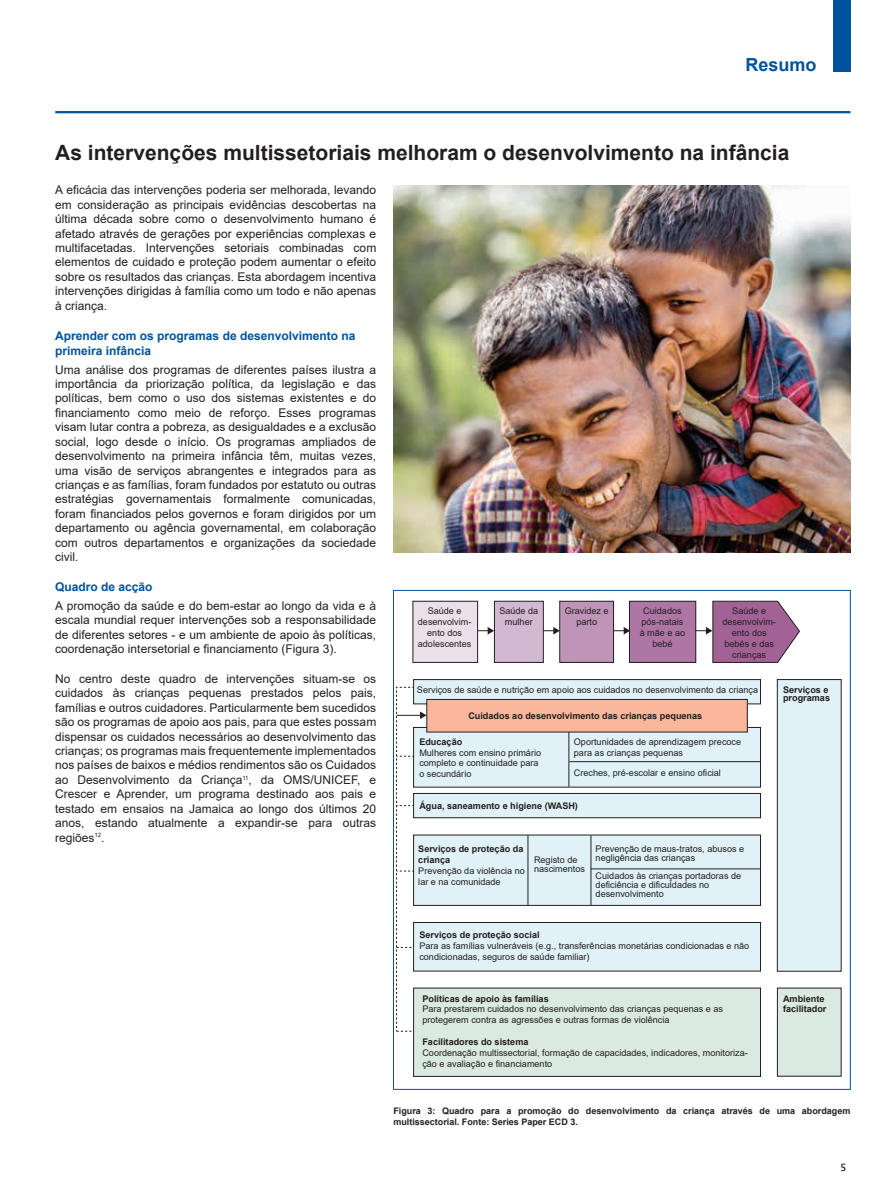
<style>
.page{position:relative;width:893px;height:1200px;background:#fff}
.page>*{position:absolute;margin:0;border:0;box-sizing:border-box;transform-origin:0 0}
.t1{font:700 21px "Arial";color:#231f20}
.t2{font:700 18px "Arial";color:#01539e}
.t3{font:12px/14.4px "Arial";color:#231f20;text-align:justify}
.t4{font:700 12px/15px "Arial";color:#01539e}
.t5{font:700 10.5px "Shaker 2 Lancet";color:#231f20}
.t6{font:9.15px/10.9px "Arial";color:#231f20}
.t7{font:700 9.15px/10.9px "Arial";color:#231f20}
.t8{font:700 9px/10.8px "Arial";color:#231f20}
</style>
<div class="page">
<div style="left:833px;top:0;width:17px;height:71px;background:#01539e"></div>
<hr style="left:55px;top:111px;width:795px;height:2px;background:#01539e">
<svg style="left:396px;top:686px;width:31px;height:345px"></svg>
<div style="left:414px;top:679px;width:346px;height:24px;background:#e0f2f7"></div>
<div style="left:413px;top:679px;width:348px;height:25px;border:1px solid #231f20"></div>
<div style="left:414px;top:727px;width:346px;height:60px;background:#e0f2f7"></div>
<div style="left:413px;top:601px;width:65px;height:61px;background:#ecdfea"></div>
<div style="left:412px;top:600px;width:66px;height:62px;border:1px solid #231f20"></div>
<div style="left:777px;top:679px;width:64px;height:291px;background:#e0f2f7"></div>
<div style="left:777px;top:679px;width:64px;height:292px;border:1px solid #231f20"></div>
<div style="left:629px;top:601px;width:67px;height:61px;background:#ae76a4"></div>
<div style="left:629px;top:600px;width:67px;height:62px;border:1px solid #231f20"></div>
<div style="left:494px;top:601px;width:49px;height:61px;background:#d3b8d1"></div>
<div style="left:494px;top:600px;width:50px;height:62px;border:1px solid #231f20"></div>
<div style="left:414px;top:793px;width:346px;height:24px;background:#e0f2f7"></div>
<div style="left:413px;top:792px;width:348px;height:25px;border:1px solid #231f20"></div>
<div style="left:414px;top:834px;width:346px;height:71px;background:#e0f2f7"></div>
<div style="left:414px;top:922px;width:346px;height:48px;background:#e0f2f7"></div>
<div style="left:413px;top:921px;width:348px;height:50px;border:1px solid #231f20"></div>
<div style="left:414px;top:987px;width:346px;height:89px;background:#dae9e1"></div>
<div style="left:777px;top:987px;width:64px;height:88px;background:#dae9e1"></div>
<hr style="left:568px;top:726px;width:1px;height:60px;background:#231f20">
<hr style="left:569px;top:761px;width:191px;height:1px;background:#231f20">
<hr style="left:591px;top:868px;width:169px;height:1px;background:#231f20">
<svg style="left:477px;top:626px;width:17px;height:8px"></svg>
<svg style="left:543px;top:626px;width:16px;height:8px"></svg>
<svg style="left:695px;top:600px;width:105px;height:63px"></svg>
<div style="left:560px;top:601px;width:54px;height:61px;background:#bf94b8"></div>
<div style="left:559px;top:600px;width:55px;height:62px;border:1px solid #231f20"></div>
<svg style="left:613px;top:626px;width:17px;height:8px"></svg>
<hr style="left:528px;top:835px;width:1px;height:70px;background:#231f20">
<hr style="left:591px;top:835px;width:1px;height:70px;background:#231f20">
<div style="left:427px;top:699px;width:320px;height:32px;background:#fab79b"></div>
<div style="left:426px;top:699px;width:322px;height:33px;border:1px solid #231f20"></div>
<img style="left:393px;top:185px;width:457px;height:367px">
<h2 class="t2" style="left:745px;top:55px;width:73px">Resumo</h2>
<h1 class="t1" style="left:55px;top:141px;width:736px">As intervenções multissetoriais melhoram o desenvolvimento na infância</h1>
<p class="t3" style="left:55px;top:183px;width:323px">A eficácia das intervenções poderia ser melhorada, levando em consideração as principais evidências descobertas na última década sobre como o desenvolvimento humano é afetado através de gerações por experiências complexas e multifacetadas. Intervenções setoriais combinadas com elementos de cuidado e proteção podem aumentar o efeito sobre os resultados das crianças. Esta abordagem incentiva intervenções dirigidas à família como um todo e não apenas à criança.</p>
<p class="t4" style="left:55px;top:328px;width:302px">Aprender com os programas de desenvolvimento na primeira infância</p>
<p class="t3" style="left:55px;top:362px;width:323px">Uma análise dos programas de diferentes países ilustra a importância da priorização política, da legislação e das políticas, bem como o uso dos sistemas existentes e do financiamento como meio de reforço. Esses programas visam lutar contra a pobreza, as desigualdades e a exclusão social, logo desde o início. Os programas ampliados de desenvolvimento na primeira infância têm, muitas vezes, uma visão de serviços abrangentes e integrados para as crianças e as famílias, foram fundados por estatuto ou outras estratégias governamentais formalmente comunicadas, foram financiados pelos governos e foram dirigidos por um departamento ou agência governamental, em colaboração com outros departamentos e organizações da sociedade civil.</p>
<p class="t4" style="left:55px;top:579px;width:99px">Quadro de acção</p>
<p class="t3" style="left:55px;top:598px;width:323px">A promoção da saúde e do bem-estar ao longo da vida e à escala mundial requer intervenções sob a responsabilidade de diferentes setores - e um ambiente de apoio às políticas, coordenação intersetorial e financiamento (Figura 3).</p>
<p class="t3" style="left:55px;top:671px;width:323px">No centro deste quadro de intervenções situam-se os cuidados às crianças pequenas prestados pelos pais, famílias e outros cuidadores. Particularmente bem sucedidos são os programas de apoio aos pais, para que estes possam dispensar os cuidados necessários ao desenvolvimento das crianças; os programas mais frequentemente implementados nos países de baixos e médios rendimentos são os Cuidados ao Desenvolvimento da Criança<sup>11</sup>, da OMS/UNICEF, e Crescer e Aprender, um programa destinado aos pais e testado em ensaios na Jamaica ao longo dos últimos 20 anos, estando atualmente a expandir-se para outras regiões<sup>12</sup>.</p>
<p class="t6" style="left:418px;top:605px;width:55px;text-align:center">Saúde e desenvolvim&shy;ento dos adolescentes</p>
<p class="t6" style="left:499px;top:605px;width:40px;text-align:center">Saúde da mulher</p>
<p class="t6" style="left:565px;top:605px;width:45px;text-align:center">Gravidez e parto</p>
<p class="t6" style="left:640px;top:605px;width:47px;text-align:center">Cuidados pós-natais à mãe e ao bebé</p>
<p class="t6" style="left:722px;top:605px;width:55px;text-align:center">Saúde e desenvolvim&shy;ento dos bebés e das crianças</p>
<p class="t6" style="left:417px;top:684px;width:343px">Serviços de saúde e nutrição em apoio aos cuidados no desenvolvimento da criança</p>
<p class="t7" style="left:783px;top:685px;width:48px;line-height:7.9px">Serviços e programas</p>
<p class="t7" style="left:468px;top:709px;width:235px">Cuidados ao desenvolvimento das crianças pequenas</p>
<p class="t6" style="left:574px;top:735px;width:169px">Oportunidades de aprendizagem precoce para as crianças pequenas</p>
<p class="t6" style="left:574px;top:767px;width:149px">Creches, pré-escolar e ensino oficial</p>
<p class="t7" style="left:419px;top:735px;width:44px">Educação</p>
<p class="t6" style="left:419px;top:746px;width:123px">Mulheres com ensino primário completo e continuidade para o secundário</p>
<p class="t7" style="left:419px;top:800px;width:160px">Água, saneamento e higiene (WASH)</p>
<p class="t7" style="left:418px;top:843px;width:107px">Serviços de proteção da criança</p>
<p class="t6" style="left:418px;top:864px;width:108px">Prevenção da violência no lar e na comunidade</p>
<p class="t6" style="left:596px;top:843px;width:150px;line-height:9.1px">Prevenção de maus-tratos, abusos e negligência das crianças</p>
<p class="t6" style="left:596px;top:871px;width:147px;line-height:9.1px">Cuidados às crianças portadoras de deficiência e dificuldades no desenvolvimento</p>
<p class="t6" style="left:534px;top:855px;width:53px;line-height:9.1px">Registo de nascimentos</p>
<p class="t7" style="left:419px;top:928px;width:122px">Serviços de proteção social</p>
<p class="t6" style="left:419px;top:939px;width:331px">Para as famílias vulneráveis (e.g., transferências monetárias condicionadas e não condicionadas, seguros de saúde familiar)</p>
<p class="t7" style="left:422px;top:992px;width:128px">Políticas de apoio às famílias</p>
<p class="t6" style="left:422px;top:1003px;width:302px">Para prestarem cuidados no desenvolvimento das crianças pequenas e as protegerem contra as agressões e outras formas de violência</p>
<p class="t7" style="left:422px;top:1036px;width:108px">Facilitadores do sistema</p>
<p class="t6" style="left:422px;top:1047px;width:327px">Coordenação multissectorial, formação de capacidades, indicadores, monitoriza&shy;ção e avaliação e financiamento</p>
<p class="t7" style="left:783px;top:992px;width:45px">Ambiente facilitador</p>
<p class="t8" style="left:393px;top:1105px;width:459px">Figura 3: Quadro para a promoção do desenvolvimento da criança através de uma abordagem multissectorial. Fonte: Series Paper ECD 3.</p>
<p class="t5" style="left:841px;top:1159px;width:7px">5</p>
</div>
